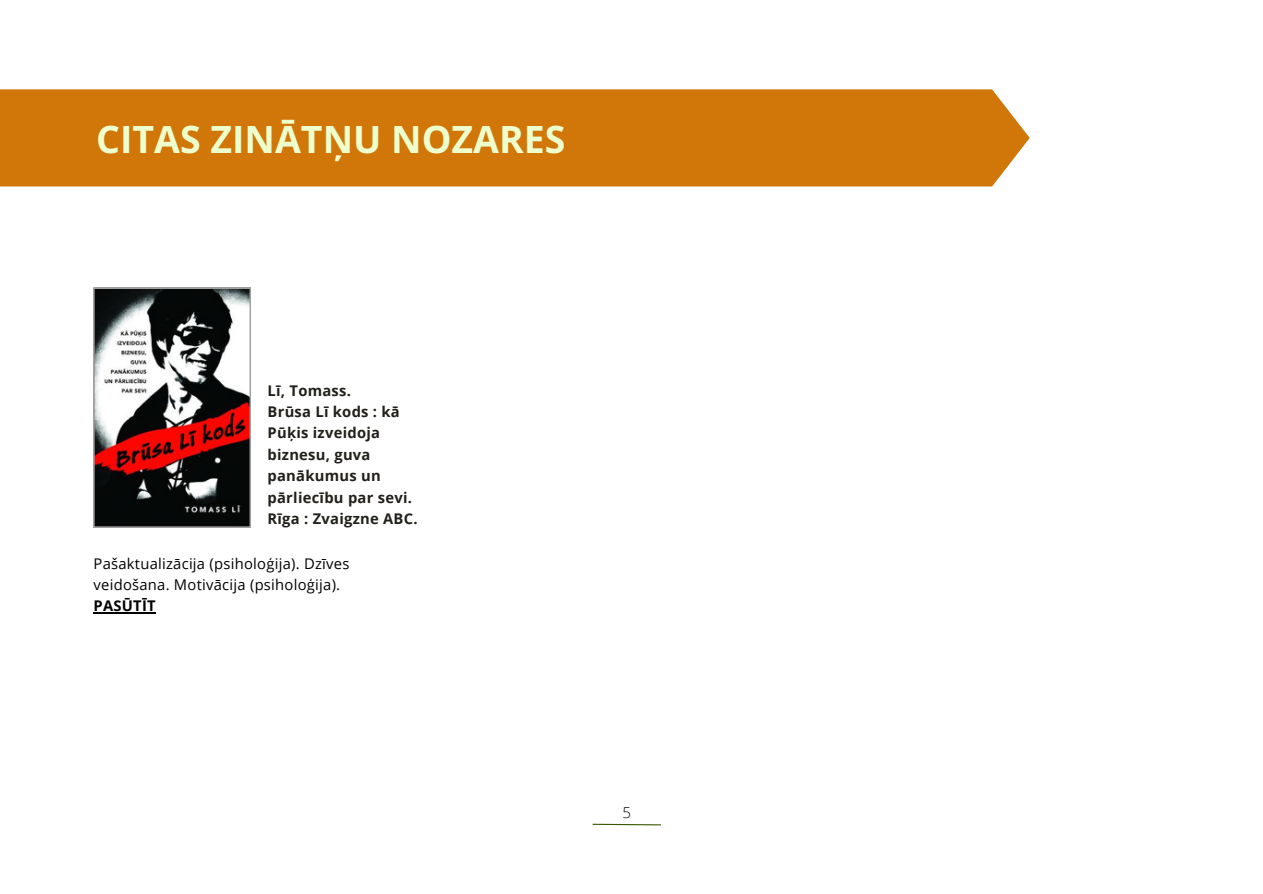
<style>
.page{position:relative;width:1263px;height:894px;background:#fff}
.page>*{position:absolute;margin:0;border:0;box-sizing:border-box;transform-origin:0 0}
.t1{font:700 37.5px "Open Sans";color:#edffcc}
.t2{font:300 15px "Open Sans";color:#000}
.t3{font:700 14.7px/21.3px "Open Sans";letter-spacing:.02em;color:#22201b}
.t4{font:14.7px/21.3px "Open Sans";letter-spacing:.02em;color:#000}
.t5{font:700 14.7px "Open Sans";letter-spacing:.02em;color:#000}
</style>
<div class="page">
<svg style="left:592px;top:823px;width:69px;height:2px"></svg>
<div style="left:0;top:89px;width:1029px;height:97px;background:#d17609"></div>
<svg style="left:94px;top:288px;width:157px;height:239px"></svg>
<hr style="left:94px;top:612px;width:62px;height:1px;background:#000">
<h2 class="t1" style="left:96px;top:112px;width:471px">CITAS ZINĀTŅU NOZARES</h2>
<p class="t3" style="left:268px;top:379px;width:152px">Lī, Tomass.<br>Brūsa Lī kods : kā<br>Pūķis izveidoja biznesu, guva panākumus un pārliecību par sevi.<br>Rīga : Zvaigzne ABC.</p>
<p class="t4" style="left:94px;top:552px;width:257px">Pašaktualizācija (psiholoģija). Dzīves veidošana. Motivācija (psiholoģija).</p>
<p class="t5" style="left:94px;top:595px;width:64px">PASŪTĪT</p>
<h1 class="t2" style="left:622px;top:801px;width:10px">5</h1>
</div>
